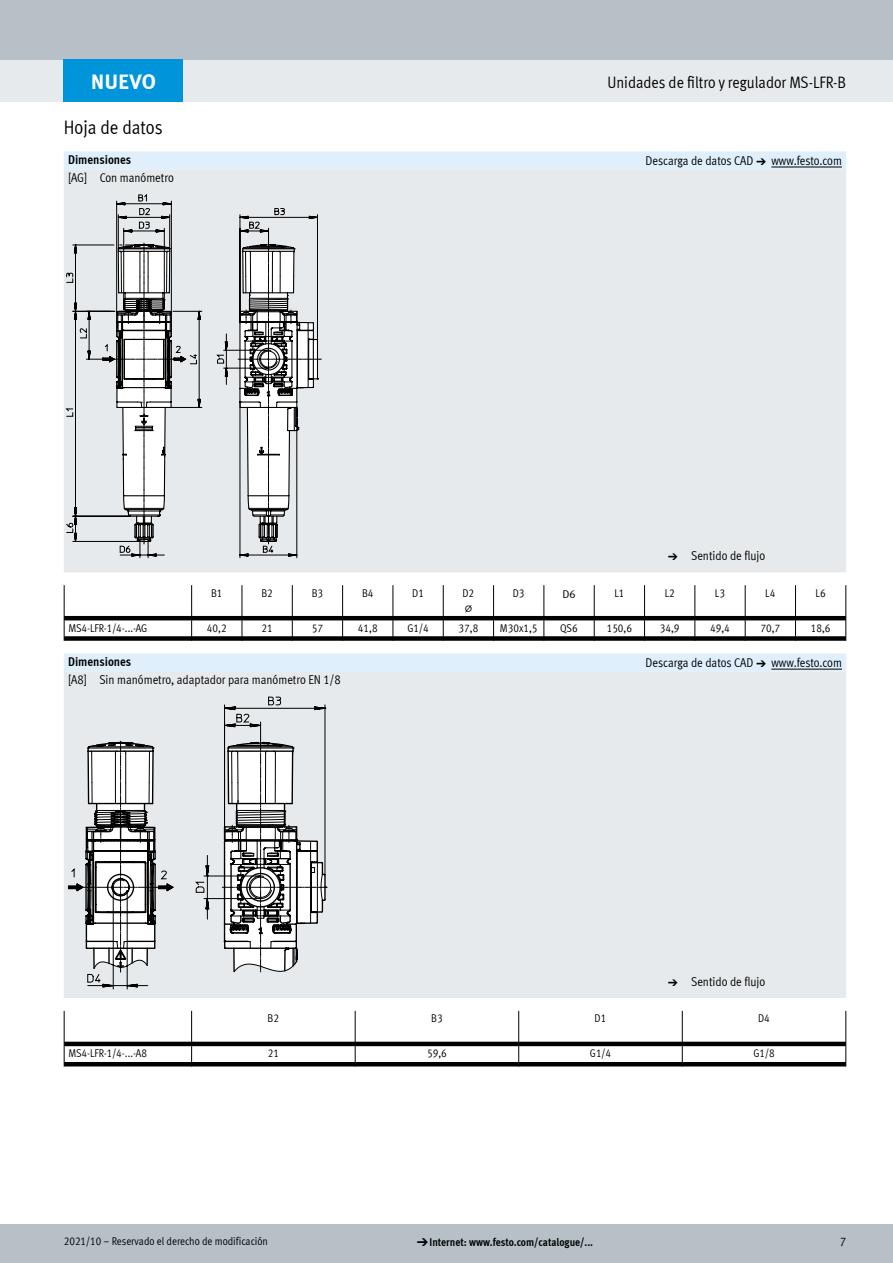
<style>
.page{position:relative;width:893px;height:1263px;background:#fff}
.page>*{position:absolute;margin:0;border:0;box-sizing:border-box;transform-origin:0 0}
.t1{font:700 21px "Meta Plus LF";color:#fff}
.FES_title_section{font:19.5px "Meta Cond LF";color:#000}
.FES_title_family{font:16.5px "Meta Cond LF";color:#000}
.FES_head_2_text_righ{font:12.75px "Meta Cond LF";letter-spacing:-.005em;color:#000}
.FES_head_2_text{font:12.75px "Meta Cond LF";color:#000}
.FES_in_05{font:12.75px "Meta Cond LF";color:#000}
.FES_head_1_text{font:700 12.75px "Meta Cond LF";color:#000}
.FES_tab_regular{font:11.25px "Meta Cond LF";color:#000}
.FES_tab_regular_cent{font:11.25px "Meta Cond LF";color:#000}
.t2{font:700 11.25px "Meta Cond LF";color:#000}
.FES_tab_head_2_centr{font:11.25px "Meta Cond LF";color:#000}
.FES_tab_head_2_centr-2{font:11.25px "Meta Plus LF";color:#000}
.FES_tab_head_2_centr-3{font:11.25px "Meto Pict 182";color:#000}
.s1{font-family:"Meto Pict 182"}
.s2{font-family:"Meto Pict 182";font-weight:400}
</style>
<div class="page">
<div style="left:0;top:1225px;width:893px;height:38px;background:#b6c0c6"></div>
<div style="left:0;top:60px;width:893px;height:42px;background:#e7eaec"></div>
<div style="left:0;top:0;width:893px;height:60px;background:#b6c0c6"></div>
<svg style="left:64px;top:151px;width:782px;height:19px;background:#dfeffb"></svg>
<div style="left:64px;top:170px;width:782px;height:402px;background:#e7eaec"></div>
<hr style="left:771px;top:167px;width:71px;height:1px;background:#000">
<div style="left:65px;top:195px;width:233px;height:358px;background:#e7eaec"></div>
<svg style="left:74px;top:201px;width:247px;height:343px"></svg>
<hr style="left:64px;top:585px;width:1px;height:31px;background:#000">
<hr style="left:191px;top:585px;width:1px;height:31px;background:#000">
<hr style="left:242px;top:585px;width:1px;height:31px;background:#000">
<hr style="left:292px;top:585px;width:1px;height:31px;background:#000">
<hr style="left:342px;top:585px;width:1px;height:31px;background:#000">
<hr style="left:393px;top:585px;width:1px;height:31px;background:#000">
<hr style="left:443px;top:585px;width:1px;height:31px;background:#000">
<hr style="left:493px;top:585px;width:1px;height:31px;background:#000">
<hr style="left:543px;top:585px;width:1px;height:31px;background:#000">
<hr style="left:594px;top:585px;width:1px;height:31px;background:#000">
<hr style="left:644px;top:585px;width:1px;height:31px;background:#000">
<hr style="left:694px;top:585px;width:1px;height:31px;background:#000">
<hr style="left:745px;top:585px;width:1px;height:31px;background:#000">
<hr style="left:795px;top:585px;width:1px;height:31px;background:#000">
<hr style="left:845px;top:585px;width:1px;height:31px;background:#000">
<svg style="left:64px;top:616px;width:782px;height:25px"></svg>
<div style="left:64px;top:653px;width:782px;height:19px;background:#dff0fc"></div>
<div style="left:64px;top:672px;width:782px;height:326px;background:#e7eaec"></div>
<hr style="left:771px;top:669px;width:71px;height:1px;background:#000">
<svg style="left:87px;top:704px;width:238px;height:285px;background:#d7dadc"></svg>
<div style="left:71px;top:697px;width:227px;height:286px;background:#e7eaec"></div>
<svg style="left:68px;top:739px;width:259px;height:233px"></svg>
<hr style="left:64px;top:1011px;width:1px;height:31px;background:#000">
<hr style="left:191px;top:1011px;width:1px;height:31px;background:#000">
<hr style="left:355px;top:1011px;width:1px;height:31px;background:#000">
<hr style="left:518px;top:1011px;width:1px;height:31px;background:#000">
<hr style="left:682px;top:1011px;width:1px;height:31px;background:#000">
<hr style="left:845px;top:1011px;width:1px;height:31px;background:#000">
<svg style="left:64px;top:1042px;width:782px;height:24px"></svg>
<div style="left:64px;top:60px;width:119px;height:42px;background:#0095db"></div>
<p class="t1" style="left:91px;top:68px;width:67px">NUEVO</p>
<p class="FES_title_family" style="left:607px;top:72px;width:240px">Unidades de filtro y regulador MS-LFR-B</p>
<p class="FES_title_section" style="left:64px;top:116px;width:100px">Hoja de datos</p>
<p class="FES_head_1_text" style="left:68px;top:151px;width:65px">Dimensiones</p>
<p class="FES_head_2_text_righ" style="left:646px;top:153px;width:198px">Descarga de datos CAD <span class="s1">a</span> www.festo.com</p>
<p class="FES_head_2_text" style="left:68px;top:170px;width:107px">[AG] Con manómetro</p>
<p class="FES_tab_head_2_centr" style="left:211px;top:586px;width:13px">B1</p>
<p class="FES_tab_head_2_centr" style="left:261px;top:586px;width:13px">B2</p>
<p class="FES_tab_head_2_centr" style="left:312px;top:586px;width:13px">B3</p>
<p class="FES_tab_head_2_centr" style="left:362px;top:586px;width:13px">B4</p>
<p class="FES_tab_head_2_centr" style="left:412px;top:586px;width:13px">D1</p>
<p class="FES_tab_head_2_centr" style="left:463px;top:586px;width:13px">D2</p>
<p class="FES_tab_head_2_centr-3" style="left:465px;top:601px;width:8px">@</p>
<p class="FES_in_05" style="left:668px;top:548px;width:99px"><span class="s1">a</span> Sentido de flujo</p>
<p class="FES_tab_head_2_centr" style="left:513px;top:586px;width:13px">D3</p>
<p class="FES_tab_head_2_centr-2" style="left:562px;top:587px;width:15px">D6</p>
<p class="FES_tab_head_2_centr" style="left:614px;top:586px;width:12px">L1</p>
<p class="FES_tab_head_2_centr" style="left:665px;top:586px;width:12px">L2</p>
<p class="FES_tab_head_2_centr" style="left:715px;top:586px;width:12px">L3</p>
<p class="FES_tab_head_2_centr" style="left:765px;top:586px;width:12px">L4</p>
<p class="FES_tab_head_2_centr" style="left:816px;top:586px;width:12px">L6</p>
<p class="FES_tab_regular" style="left:68px;top:621px;width:80px">MS4-LFR-1/4-...-AG</p>
<p class="FES_tab_regular_cent" style="left:207px;top:621px;width:21px">40,2</p>
<p class="FES_tab_regular_cent" style="left:261px;top:621px;width:13px">21</p>
<p class="FES_tab_regular_cent" style="left:312px;top:621px;width:13px">57</p>
<p class="FES_tab_regular_cent" style="left:358px;top:621px;width:21px">41,8</p>
<p class="FES_tab_regular_cent" style="left:407px;top:621px;width:23px">G1/4</p>
<p class="FES_tab_regular_cent" style="left:459px;top:621px;width:21px">37,8</p>
<p class="FES_tab_regular_cent" style="left:500px;top:621px;width:39px">M30x1,5</p>
<p class="FES_tab_regular_cent" style="left:560px;top:621px;width:19px">QS6</p>
<p class="FES_tab_regular_cent" style="left:607px;top:621px;width:27px">150,6</p>
<p class="FES_tab_regular_cent" style="left:660px;top:621px;width:21px">34,9</p>
<p class="FES_tab_regular_cent" style="left:710px;top:621px;width:21px">49,4</p>
<p class="FES_tab_regular_cent" style="left:760px;top:621px;width:21px">70,7</p>
<p class="FES_tab_regular_cent" style="left:811px;top:621px;width:21px">18,6</p>
<p class="FES_head_1_text" style="left:68px;top:654px;width:65px">Dimensiones</p>
<p class="FES_head_2_text_righ" style="left:646px;top:655px;width:198px">Descarga de datos CAD <span class="s1">a</span> www.festo.com</p>
<p class="FES_head_2_text" style="left:68px;top:672px;width:274px">[A8] Sin manómetro, adaptador para manómetro EN 1/8</p>
<p class="FES_in_05" style="left:668px;top:973px;width:99px"><span class="s1">a</span> Sentido de flujo</p>
<p class="FES_tab_head_2_centr" style="left:268px;top:1011px;width:13px">B2</p>
<p class="FES_tab_head_2_centr" style="left:431px;top:1011px;width:13px">B3</p>
<p class="FES_tab_head_2_centr" style="left:595px;top:1011px;width:13px">D1</p>
<p class="FES_tab_head_2_centr" style="left:758px;top:1011px;width:13px">D4</p>
<p class="FES_tab_regular" style="left:68px;top:1046px;width:80px">MS4-LFR-1/4-...-A8</p>
<p class="FES_tab_regular_cent" style="left:268px;top:1046px;width:13px">21</p>
<p class="FES_tab_regular_cent" style="left:427px;top:1046px;width:21px">59,6</p>
<p class="FES_tab_regular_cent" style="left:590px;top:1046px;width:23px">G1/4</p>
<p class="FES_tab_regular_cent" style="left:753px;top:1046px;width:23px">G1/8</p>
<p class="FES_tab_regular" style="left:64px;top:1234px;width:206px">2021/10 – Reservado el derecho de modificación</p>
<p class="t2" style="left:417px;top:1235px;width:178px"><span class="s2">d</span>Internet: www.festo.com/catalogue/...</p>
<p class="FES_head_2_text" style="left:840px;top:1234px;width:8px">7</p>
</div>
